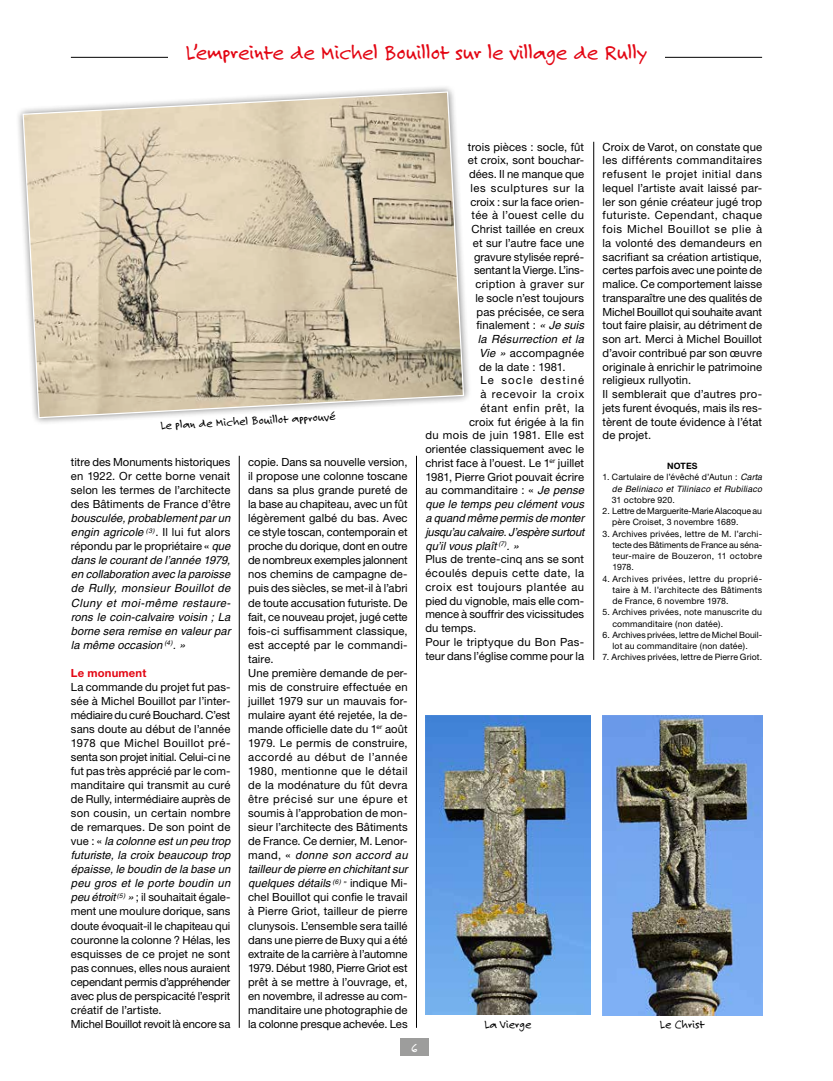
<style>
.page{position:relative;width:833px;height:1081px;background:#fff}
.page>*{position:absolute;margin:0;border:0;box-sizing:border-box;transform-origin:0 0}
.t1{font:22.5px "Felt Tip Roman";letter-spacing:-.01em;color:#e30613}
.t2{font:15px "Felt Tip Roman";color:#fff}
.t3{font:12.5px "Felt Tip Roman";letter-spacing:-.005em;color:#000}
.t4{font:11.25px/14px "Helvetica Neue";letter-spacing:.01em;color:#000}
.t5{font:italic 11.25px/14px "Helvetica";letter-spacing:.005em;color:#000;text-align:justify}
.t6{font:11.25px "Helvetica Neue";letter-spacing:.03em;color:#000}
.t7{font:11.25px "Helvetica Neue";letter-spacing:.05em;color:#000}
.t8{font:11.25px "Helvetica Neue";letter-spacing:.06em;color:#000}
.t9{font:11.25px "Helvetica Neue";letter-spacing:.105em;color:#000}
.t10{font:700 11.25px "Helvetica Neue";letter-spacing:.02em;color:#e30613}
.t11{font:8.75px/11.2px "Helvetica Neue";letter-spacing:.015em;color:#000;text-align:justify}
.t12{font:8.75px/11.2px "Helvetica Neue";letter-spacing:-.005em;color:#000}
.t13{font:italic 8.75px "Helvetica";letter-spacing:.03em;color:#000}
.t14{font:700 8.75px "Helvetica Neue";letter-spacing:.02em;color:#000}
.s1{font-family:"Helvetica";font-style:italic}
.s2{font-family:"Helvetica Neue";font-style:normal}
</style>
<div class="page">
<hr style="left:71px;top:57px;width:691px;height:1px;background:#000">
<div style="left:400px;top:1038px;width:29px;height:18px;background:#9d9d9c"></div>
<hr style="left:593px;top:142px;width:1px;height:518px;background:#000">
<hr style="left:416px;top:456px;width:1px;height:572px;background:#000">
<hr style="left:239px;top:456px;width:1px;height:572px;background:#000">
<div style="left:168px;top:43px;width:496px;height:28px;background:#fff"></div>
<div style="left:15px;top:84px;width:456px;height:341px;background:#000;opacity:.5"></div>
<svg style="left:22px;top:91px;width:443px;height:328px;background:#d3c7b0"></svg>
<img style="left:425px;top:716px;width:165px;height:299px">
<img style="left:602px;top:716px;width:160px;height:299px">
<h1 class="t1" style="left:186px;top:38px;width:463px">L’empreinte de Michel Bouillot sur le village de Rully</h1>
<p class="t3" style="left:160px;top:418px;width:177px;rotate:-3deg">Le plan de Michel Bouillot approuvé</p>
<p class="t4" style="left:71px;top:455px;width:161px;text-align:justify">titre des Monuments historiques en 1922. Or cette borne venait selon les termes de l’architecte des Bâtiments de France d’être</p>
<p class="t5" style="left:71px;top:511px;width:161px">bousculée, probablement par un</p>
<p class="t4" style="left:71px;top:525px;width:161px"><span class="s1">engin agricole</span> <sup>(3)</sup>. Il lui fut alors répondu par le propriétaire « <span class="s1">que</span></p>
<p class="t5" style="left:71px;top:553px;width:161px">dans le courant de l’année 1979, en collaboration avec la paroisse de Rully, monsieur Bouillot de Cluny et moi-même restaure&shy;rons le coin-calvaire voisin ; La borne sera remise en valeur par la même occasion <sup>(4)</sup>. »</p>
<p class="t10" style="left:71px;top:666px;width:77px">Le monument</p>
<p class="t4" style="left:71px;top:679px;width:161px;text-align:justify">La commande du projet fut pas&shy;sée à Michel Bouillot par l’inter&shy;médiaire du curé Bouchard. C’est sans doute au début de l’année 1978 que Michel Bouillot pré&shy;senta son projet initial. Celui-ci ne fut pas très apprécié par le com&shy;manditaire qui transmit au curé de Rully, intermédiaire auprès de son cousin, un certain nombre de remarques. De son point de</p>
<p class="t5" style="left:71px;top:834px;width:161px"><span class="s2">vue : «</span> la colonne est un peu trop futuriste, la croix beaucoup trop épaisse, le boudin de la base un peu gros et le porte boudin un</p>
<p class="t4" style="left:71px;top:890px;width:161px"><span class="s1">peu étroit</span> <sup>(5)</sup> <span class="s1">»</span> ; il souhaitait égale&shy;ment une moulure dorique, sans doute évoquait-il le chapiteau qui couronne la colonne ? Hélas, les esquisses de ce projet ne sont pas connues, elles nous auraient cependant permis d’appréhender avec plus de perspicacité l’esprit créatif de l’artiste.<br>Michel Bouillot revoit là encore sa</p>
<p class="t4" style="left:248px;top:455px;width:161px">copie. Dans sa nouvelle version, il propose une colonne toscane dans sa plus grande pureté de la base au chapiteau, avec un fût légèrement galbé du bas. Avec ce style toscan, contemporain et proche du dorique, dont en outre de nombreux exemples jalonnent nos chemins de campagne de&shy;puis des siècles, se met-il à l’abri de toute accusation futuriste. De fait, ce nouveau projet, jugé cette fois-ci suffisamment classique, est accepté par le commandi&shy;taire.<br>Une première demande de per&shy;mis de construire effectuée en juillet 1979 sur un mauvais for&shy;mulaire ayant été rejetée, la de&shy;mande officielle date du 1<sup>er</sup> août<br>1979. Le permis de construire, accordé au début de l’année<br>1980, mentionne que le détail de la modénature du fût devra être précisé sur une épure et soumis à l’approbation de mon&shy;sieur l’architecte des Bâtiments de France. Ce dernier, M. Lenor-</p>
<p class="t5" style="left:248px;top:848px;width:161px"><span class="s2">mand, «</span> donne son accord au tailleur de pierre en chichitant sur quelques détails <sup>(6)</sup> <sup>»</sup> <span class="s2">indique Mi-</span></p>
<p class="t4" style="left:248px;top:890px;width:161px;text-align:justify">chel Bouillot qui confie le travail à Pierre Griot, tailleur de pierre clunysois. L’ensemble sera taillé dans une pierre de Buxy qui a été extraite de la carrière à l’automne 1979. Début 1980, Pierre Griot est prêt à se mettre à l’ouvrage, et, en novembre, il adresse au com&shy;manditaire une photographie de la colonne presque achevée. Les</p>
<p class="t4" style="left:468px;top:140px;width:118px;text-align:right">trois pièces : socle, fût et croix, sont bouchar&shy;dées. Il ne manque que les sculptures sur la croix : sur la face orien&shy;tée à l’ouest celle du<br>Christ taillée en creux et sur l’autre face une gravure stylisée repré&shy;sentant la Vierge. L’ins&shy;cription à graver sur le socle n’est toujours pas précisée, ce sera finalement : <span class="s1">« Je suis</span></p>
<p class="t5" style="left:478px;top:332px;width:108px">la Résurrection et la</p>
<p class="t4" style="left:479px;top:346px;width:107px"><span class="s1">Vie »</span> accompagnée</p>
<p class="t4" style="left:479px;top:359px;width:88px">de la date : 1981.</p>
<p class="t9" style="left:480px;top:374px;width:105px">Le socle destiné</p>
<p class="t8" style="left:480px;top:387px;width:105px">à recevoir la croix</p>
<p class="t7" style="left:480px;top:401px;width:105px">étant enfin prêt, la</p>
<p class="t4" style="left:469px;top:414px;width:116px">croix fut érigée à la fin</p>
<p class="t6" style="left:425px;top:429px;width:160px">du mois de juin 1981. Elle est</p>
<p class="t4" style="left:425px;top:442px;width:160px">orientée classiquement avec le</p>
<p class="t4" style="left:425px;top:456px;width:160px">christ face à l’ouest. Le 1<sup>er</sup> juillet</p>
<p class="t4" style="left:425px;top:469px;width:160px">1981, Pierre Griot pouvait écrire</p>
<p class="t4" style="left:425px;top:483px;width:160px">au commanditaire : « <span class="s1">Je pense</span></p>
<p class="t5" style="left:425px;top:497px;width:160px">que le temps peu clément vous a quand même permis de monter jusqu’au calvaire. J’espère surtout qu’il vous plaît <sup>(7)</sup>. »</p>
<p class="t4" style="left:425px;top:552px;width:160px">Plus de trente-cinq ans se sont écoulés depuis cette date, la croix est toujours plantée au pied du vignoble, mais elle com&shy;mence à souffrir des vicissitudes du temps.<br>Pour le triptyque du Bon Pas&shy;teur dans l’église comme pour la</p>
<p class="t4" style="left:602px;top:140px;width:161px">Croix de Varot, on constate que les différents commanditaires refusent le projet initial dans lequel l’artiste avait laissé par&shy;ler son génie créateur jugé trop futuriste. Cependant, chaque fois Michel Bouillot se plie à la volonté des demandeurs en sacrifiant sa création artistique, certes parfois avec une pointe de malice. Ce comportement laisse transparaître une des qualités de<br>Michel Bouillot qui souhaite avant tout faire plaisir, au détriment de son art. Merci à Michel Bouillot d’avoir contribué par son œuvre originale à enrichir le patrimoine religieux rullyotin.<br>Il semblerait que d’autres pro&shy;jets furent évoqués, mais ils res&shy;tèrent de toute évidence à l’état de projet.</p>
<p class="t14" style="left:667px;top:460px;width:32px">NOTES</p>
<p class="t11" style="left:602px;top:471px;width:161px">1. Cartulaire de l’évêché d’Autun : <span class="s1">Carta</span></p>
<p class="t13" style="left:612px;top:483px;width:152px">de Beliniaco et Tiliniaco et Rubiliaco</p>
<p class="t11" style="left:612px;top:494px;width:64px">31 octobre 920.</p>
<p class="t12" style="left:612px;top:505px;width:151px;text-indent:-10px">2. Lettre de Marguerite-Marie Alacoque au père Croiset, 3 novembre 1689.</p>
<p class="t11" style="left:612px;top:528px;width:151px;text-indent:-10px">3. Archives privées, lettre de M. l’archi&shy;tecte des Bâtiments de France au séna&shy;teur-maire de Bouzeron, 11 octobre 1978.</p>
<p class="t11" style="left:612px;top:573px;width:151px;text-indent:-10px">4. Archives privées, lettre du proprié&shy;taire à M. l’architecte des Bâtiments de France, 6 novembre 1978.</p>
<p class="t11" style="left:612px;top:606px;width:151px;text-indent:-10px">5. Archives privées, note manuscrite du commanditaire (non datée).</p>
<p class="t11" style="left:602px;top:629px;width:161px;text-align:center">6. Archives privées, lettre de Michel Bouil&shy;lot au commanditaire (non datée).</p>
<p class="t11" style="left:602px;top:651px;width:161px">7. Archives privées, lettre de Pierre Griot.</p>
<p class="t3" style="left:484px;top:1016px;width:49px">La Vierge</p>
<p class="t3" style="left:660px;top:1016px;width:46px">Le Christ</p>
<h2 class="t2" style="left:411px;top:1039px;width:8px">6</h2>
</div>
